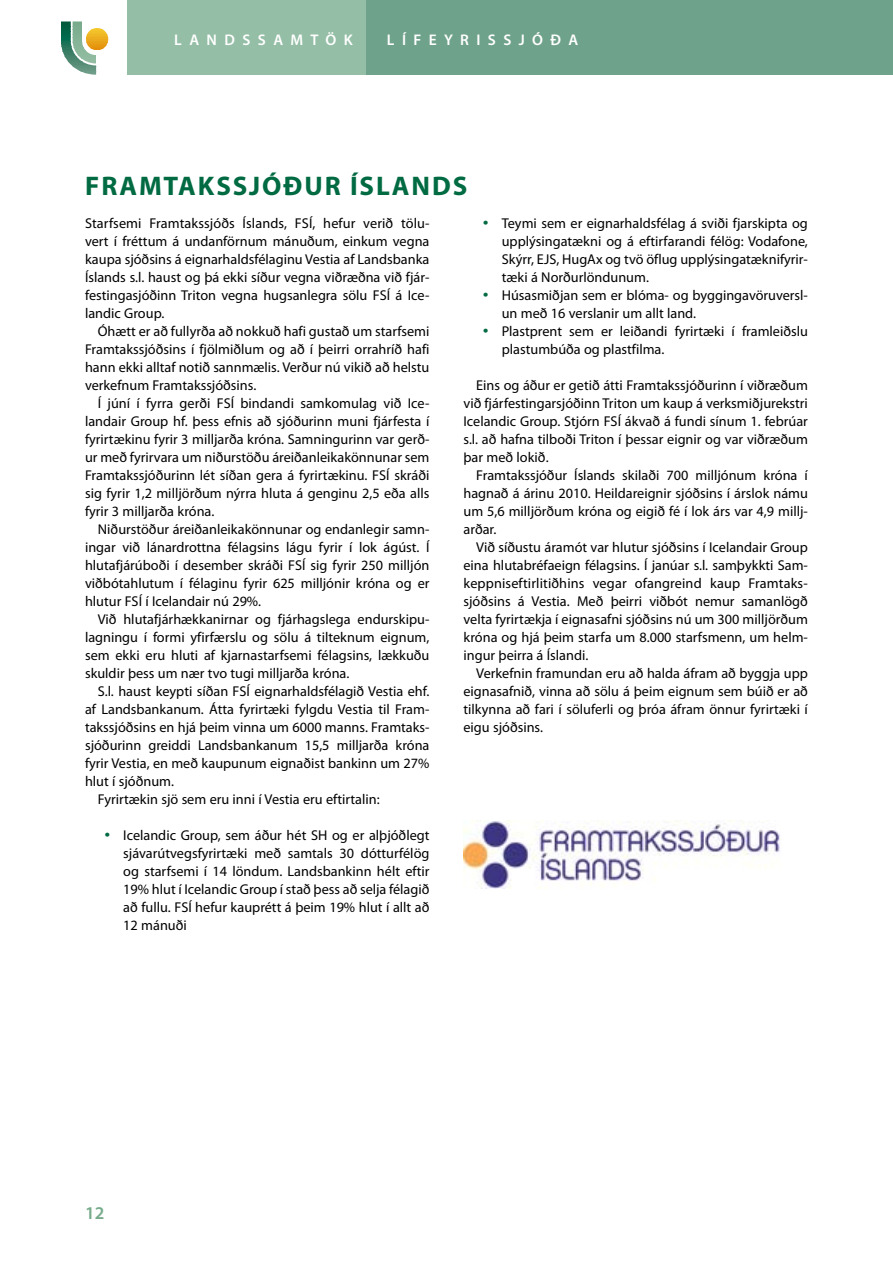
<style>
.page{position:relative;width:893px;height:1263px;background:#fff}
.page>*{position:absolute;margin:0;border:0;box-sizing:border-box;transform-origin:0 0}
.t1{font:700 27px "Myriad Pro";letter-spacing:.07em;color:#006a42}
.t2{font:600 18px "Myriad Pro";color:#77aa8b}
.t3{font:600 15.45px "Myriad Pro";letter-spacing:.48em;color:#fff}
.t4{font:14.25px/18px "Myriad Pro";color:#000;text-align:justify}
.s1{color:#006a42}
</style>
<div class="page">
<div style="left:140px;top:0;width:753px;height:75px;background:#6fa28b"></div>
<div style="left:128px;top:0;width:238px;height:75px;background:#94bea5"></div>
<hr style="left:61px;top:22px;width:35px;height:1px;background:#00583a">
<hr style="left:61px;top:23px;width:35px;height:2px;background:#005a3c">
<hr style="left:61px;top:25px;width:35px;height:1px;background:#005c3e">
<hr style="left:61px;top:27px;width:35px;height:1px;background:#005e40">
<hr style="left:61px;top:28px;width:35px;height:2px;background:#006042">
<hr style="left:61px;top:30px;width:35px;height:1px;background:#006244">
<hr style="left:61px;top:32px;width:35px;height:1px;background:#006447">
<hr style="left:61px;top:33px;width:35px;height:2px;background:#006649">
<hr style="left:61px;top:35px;width:35px;height:1px;background:#00684b">
<hr style="left:61px;top:37px;width:35px;height:1px;background:#006a4e">
<hr style="left:61px;top:38px;width:35px;height:2px;background:#006c50">
<hr style="left:61px;top:40px;width:35px;height:1px;background:#0a6e52">
<hr style="left:61px;top:42px;width:35px;height:1px;background:#157055">
<hr style="left:61px;top:43px;width:35px;height:2px;background:#1d7257">
<hr style="left:61px;top:45px;width:35px;height:1px;background:#23745a">
<hr style="left:61px;top:47px;width:35px;height:1px;background:#29765c">
<hr style="left:61px;top:48px;width:35px;height:2px;background:#2e785f">
<hr style="left:61px;top:50px;width:35px;height:1px;background:#347a61">
<hr style="left:61px;top:52px;width:35px;height:1px;background:#387d64">
<hr style="left:61px;top:53px;width:35px;height:2px;background:#3d7f66">
<hr style="left:61px;top:55px;width:35px;height:1px;background:#418169">
<hr style="left:61px;top:56px;width:35px;height:2px;background:#46836c">
<hr style="left:61px;top:58px;width:35px;height:2px;background:#4a866e">
<hr style="left:61px;top:60px;width:35px;height:1px;background:#4e8871">
<hr style="left:61px;top:61px;width:35px;height:2px;background:#528b74">
<hr style="left:61px;top:63px;width:35px;height:2px;background:#578d77">
<hr style="left:61px;top:65px;width:35px;height:1px;background:#5b907b">
<hr style="left:61px;top:66px;width:35px;height:2px;background:#60937e">
<hr style="left:61px;top:68px;width:35px;height:2px;background:#649681">
<hr style="left:61px;top:70px;width:35px;height:1px;background:#699985">
<hr style="left:61px;top:71px;width:35px;height:2px;background:#6d9c88">
<hr style="left:61px;top:73px;width:35px;height:2px;background:#729f8b">
<svg style="left:73px;top:22px;width:35px;height:41px"></svg>
<img style="left:463px;top:821px;width:317px;height:68px">
<p class="t3" style="left:174px;top:30px;width:180px">LANDSSAMTÖK</p>
<p class="t3" style="left:387px;top:30px;width:193px">LÍFEYRISSJÓÐA</p>
<h1 class="t1" style="left:85px;top:168px;width:381px">FRAMTAKSSJÓÐUR ÍSLANDS</h1>
<p class="t4" style="left:85px;top:214px;width:346px">Starfsemi Framtakssjóðs Íslands, FSÍ, hefur verið tölu&shy;vert í fréttum á undanförnum mánuðum, einkum vegna kaupa sjóðsins á eignarhaldsfélaginu Vestia af Landsbanka Íslands s.l. haust og þá ekki síður vegna viðræðna við fjár&shy;festingasjóðinn Triton vegna hugsanlegra sölu FSÍ á Ice&shy;landic Group.</p>
<p class="t4" style="left:85px;top:322px;width:346px;text-indent:13px">Óhætt er að fullyrða að nokkuð hafi gustað um starfsemi Framtakssjóðsins í fjölmiðlum og að í þeirri orrahríð hafi hann ekki alltaf notið sannmælis. Verður nú vikið að helstu verkefnum Framtakssjóðsins.</p>
<p class="t4" style="left:85px;top:394px;width:346px;text-indent:13px">Í júní í fyrra gerði FSÍ bindandi samkomulag við Ice&shy;landair Group hf. þess efnis að sjóðurinn muni fjárfesta í fyrirtækinu fyrir 3 milljarða króna. Samningurinn var gerð&shy;ur með fyrirvara um niðurstöðu áreiðanleikakönnunar sem Framtakssjóðurinn lét síðan gera á fyrirtækinu. FSÍ skráði sig fyrir 1,2 milljörðum nýrra hluta á genginu 2,5 eða alls fyrir 3 milljarða króna.</p>
<p class="t4" style="left:85px;top:520px;width:346px;text-indent:13px">Niðurstöður áreiðanleikakönnunar og endanlegir samn&shy;ingar við lánardrottna félagsins lágu fyrir í lok ágúst. Í hlutafjárúboði í desember skráði FSÍ sig fyrir 250 milljón viðbótahlutum í félaginu fyrir 625 milljónir króna og er hlutur FSÍ í Icelandair nú 29%.</p>
<p class="t4" style="left:85px;top:610px;width:346px;text-indent:13px">Við hlutafjárhækkanirnar og fjárhagslega endurskipu&shy;lagningu í formi yfirfærslu og sölu á tilteknum eignum, sem ekki eru hluti af kjarnastarfsemi félagsins, lækkuðu skuldir þess um nær tvo tugi milljarða króna.</p>
<p class="t4" style="left:98px;top:682px;width:333px">S.l. haust keypti síðan FSÍ eignarhaldsfélagið Vestia ehf.</p>
<p class="t4" style="left:85px;top:700px;width:346px">af Landsbankanum. Átta fyrirtæki fylgdu Vestia til Fram-</p>
<p class="t4" style="left:85px;top:718px;width:346px">takssjóðsins en hjá þeim vinna um 6000 manns. Framtaks-</p>
<p class="t4" style="left:85px;top:736px;width:346px">sjóðurinn greiddi Landsbankanum 15,5 milljarða króna</p>
<p class="t4" style="left:85px;top:754px;width:346px">fyrir Vestia, en með kaupunum eignaðist bankinn um 27%</p>
<p class="t4" style="left:85px;top:772px;width:91px">hlut í sjóðnum.</p>
<p class="t4" style="left:98px;top:790px;width:283px">Fyrirtækin sjö sem eru inni í Vestia eru eftirtalin:</p>
<p class="t4" style="left:123px;top:826px;width:308px;text-indent:-19px"><span class="s1">•</span> Icelandic Group, sem áður hét SH og er alþjóðlegt sjávarútvegsfyrirtæki með samtals 30 dótturfélög og starfsemi í 14 löndum. Landsbankinn hélt eftir 19% hlut í Icelandic Group í stað þess að selja félagið að fullu. FSÍ hefur kauprétt á þeim 19% hlut í allt að 12 mánuði</p>
<p class="t4" style="left:502px;top:214px;width:308px;text-indent:-19px"><span class="s1">•</span> Teymi sem er eignarhaldsfélag á sviði fjarskipta og upplýsingatækni og á eftirfarandi félög: Vodafone, Skýrr, EJS, HugAx og tvö öflug upplýsingatæknifyrir&shy;tæki á Norðurlöndunum.</p>
<p class="t4" style="left:502px;top:286px;width:308px;text-indent:-19px"><span class="s1">•</span> Húsasmiðjan sem er blóma- og byggingavöruversl&shy;un með 16 verslanir um allt land.</p>
<p class="t4" style="left:502px;top:322px;width:308px;text-indent:-19px"><span class="s1">•</span> Plastprent sem er leiðandi fyrirtæki í framleiðslu plastumbúða og plastfilma.</p>
<p class="t4" style="left:463px;top:376px;width:346px;text-indent:13px">Eins og áður er getið átti Framtakssjóðurinn í viðræðum við fjárfestingarsjóðinn Triton um kaup á verksmiðjurekstri Icelandic Group. Stjórn FSÍ ákvað á fundi sínum 1. febrúar s.l. að hafna tilboði Triton í þessar eignir og var viðræðum þar með lokið.</p>
<p class="t4" style="left:463px;top:466px;width:346px;text-indent:13px">Framtakssjóður Íslands skilaði 700 milljónum króna í hagnað á árinu 2010. Heildareignir sjóðsins í árslok námu um 5,6 milljörðum króna og eigið fé í lok árs var 4,9 millj&shy;arðar.</p>
<p class="t4" style="left:463px;top:537px;width:346px;text-indent:13px">Við síðustu áramót var hlutur sjóðsins í Icelandair Group eina hlutabréfaeign félagsins. Í janúar s.l. samþykkti Sam&shy;keppniseftirlitiðhins vegar ofangreind kaup Framtaks&shy;sjóðsins á Vestia. Með þeirri viðbót nemur samanlögð velta fyrirtækja í eignasafni sjóðsins nú um 300 milljörðum króna og hjá þeim starfa um 8.000 starfsmenn, um helm&shy;ingur þeirra á Íslandi.</p>
<p class="t4" style="left:463px;top:663px;width:346px;text-indent:13px">Verkefnin framundan eru að halda áfram að byggja upp eignasafnið, vinna að sölu á þeim eignum sem búið er að tilkynna að fari í söluferli og þróa áfram önnur fyrirtæki í eigu sjóðsins.</p>
<p class="t2" style="left:85px;top:1201px;width:21px">12</p>
</div>
